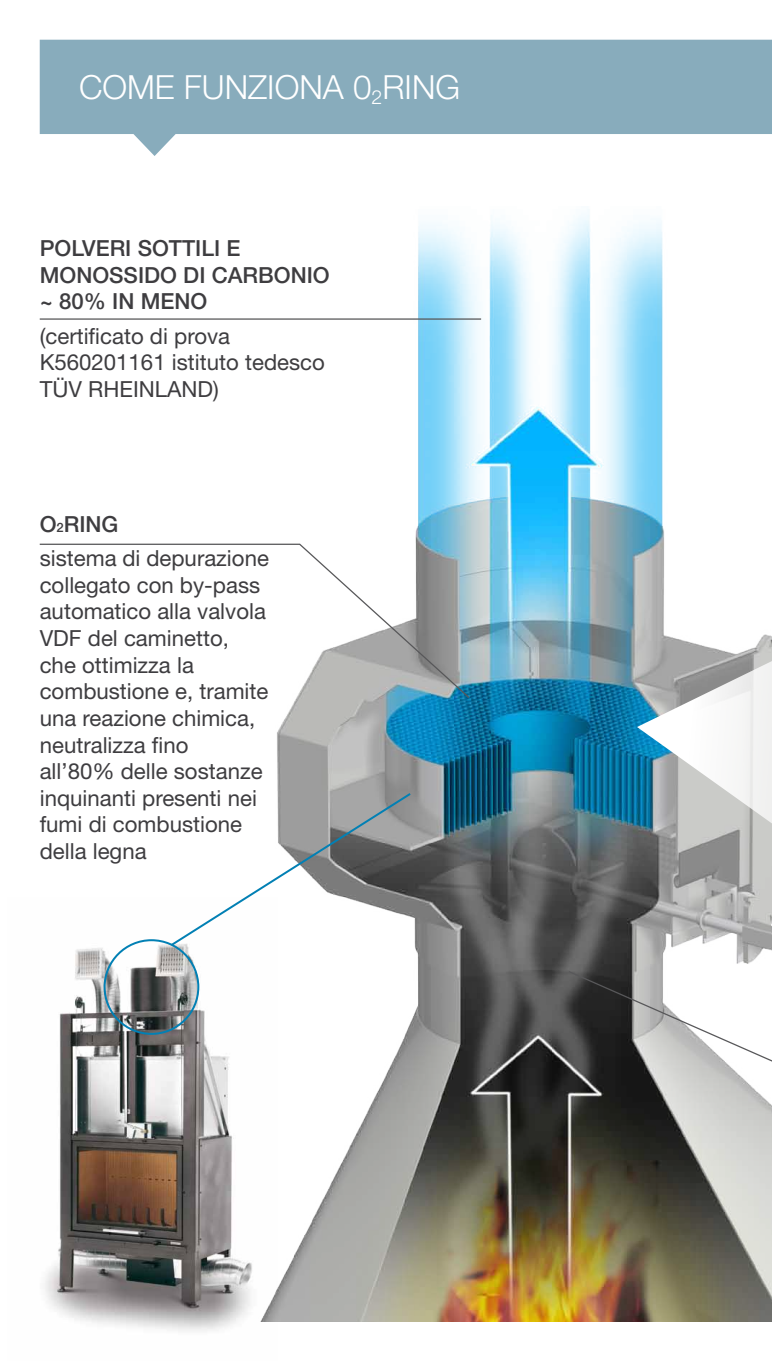
<style>
.page{position:relative;width:772px;height:1361px;background:#fff}
.page>*{position:absolute;margin:0;border:0;box-sizing:border-box;transform-origin:0 0}
.t1{font:300 33.2px "Helvetica Neue";color:#fff}
.t2{font:22.2px/26.6px "Helvetica Neue";color:#3e3d40}
.t3{font:500 22.2px/26.6px "Helvetica Neue";color:#3e3d40}
.s1{font-weight:500}
.s2{font-weight:500;font-size:13px}
</style>
<div class="page">
<img style="left:45px;top:939px;width:232px;height:392px">
<img style="left:185px;top:209px;width:586px;height:1112px">
<svg style="left:40px;top:40px;width:731px;height:116px;fill:#88acbc"></svg>
<hr style="left:40px;top:318px;width:441px;height:2px;background:#58585a">
<svg style="left:39px;top:543px;width:431px;height:156px"></svg>
<svg style="left:566px;top:970px;width:205px;height:185px"></svg>
<svg style="left:636px;top:595px;width:135px;height:307px"></svg>
<div style="left:103px;top:939px;width:96px;height:96px;border:2px solid #0280b4;border-radius:50%"></div>
<svg style="left:168px;top:791px;width:244px;height:157px"></svg>
<h1 class="t1" style="left:79px;top:67px;width:382px">COME FUNZIONA 0<sub>2</sub>RING</h1>
<p class="t3" style="left:40px;top:234px;width:291px">POLVERI SOTTILI E<br>MONOSSIDO DI CARBONIO ~ 80% IN MENO</p>
<p class="t2" style="left:40px;top:322px;width:286px">(certificato di prova<br>K560201161 istituto tedesco<br>TÜV RHEINLan d)</p>
<p class="t2" style="left:40px;top:506px;width:230px;line-height:34.4px"><span class="s1">O</span><span class="s2">2</span><span class="s1">RING<br></span>sistema di depurazione</p>
<p class="t2" style="left:40px;top:571px;width:230px">collegato con by-pass automatico alla valvola<br>VDF del caminetto, che ottimizza la combustione e, tramite una reazione chimica, neutralizza fino all’80% delle sostanze inquinanti presenti nei fumi di combustione della legna</p>
</div>
